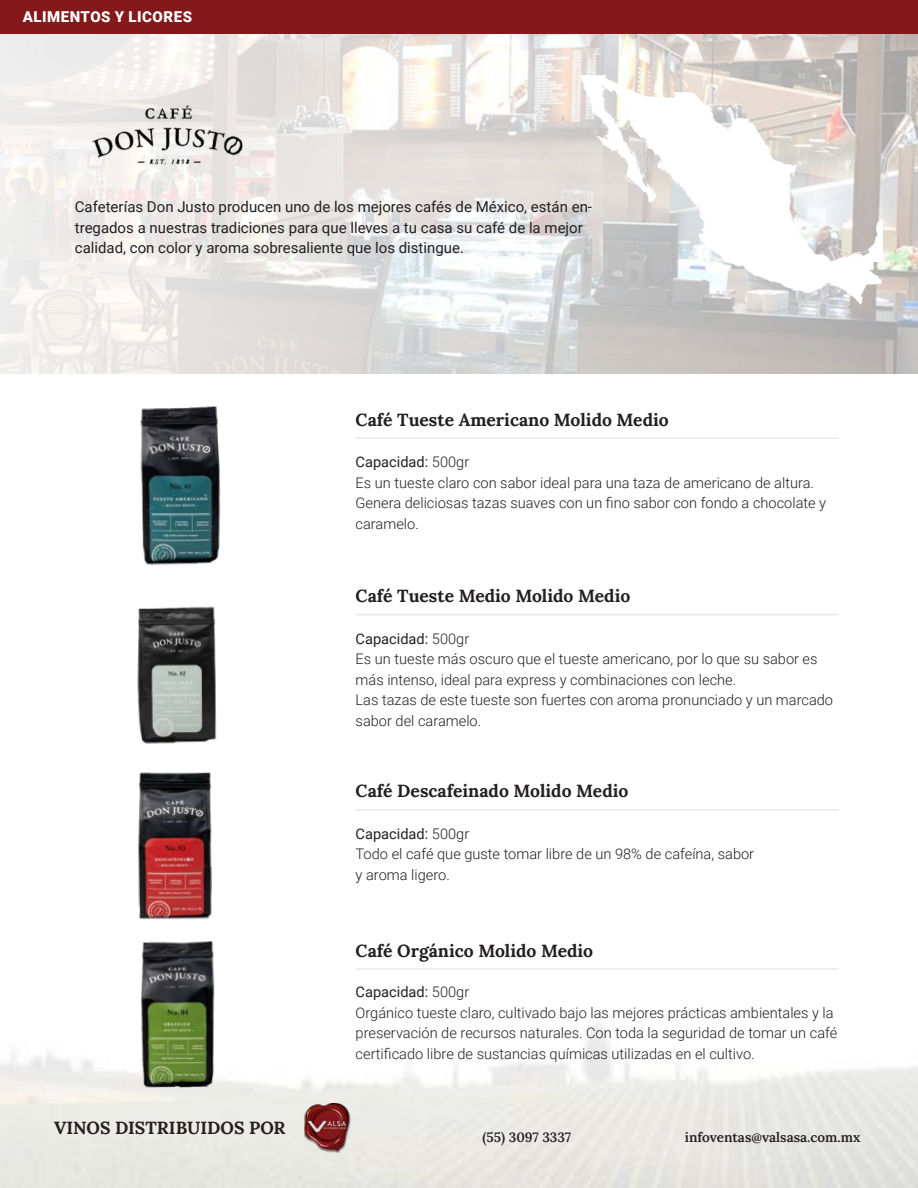
<style>
.page{position:relative;width:918px;height:1188px;background:#fff}
.page>*{position:absolute;margin:0;border:0;box-sizing:border-box;transform-origin:0 0}
.t1{font:17.55px "Lora";color:#231f20}
.t2{font:15px/20.4px "Roboto";color:#231f20}
.t3{font:900 15px "Roboto";letter-spacing:.035em;color:#fff}
.t4{font:300 14.55px/20.4px "Roboto";color:#231f20}
.t5{font:13.5px "Lora";color:#231f20}
.s1{font-weight:400}
</style>
<div class="page">
<img style="left:0;top:1024px;width:918px;height:164px">
<img style="left:140px;top:406px;width:81px;height:159px">
<img style="left:137px;top:606px;width:80px;height:138px">
<img style="left:138px;top:772px;width:74px;height:148px">
<img style="left:103px;top:941px;width:144px;height:152px">
<hr style="left:356px;top:437px;width:483px;height:2px;background:#e8ebe8">
<hr style="left:356px;top:614px;width:483px;height:1px;background:#e8ebe8">
<hr style="left:356px;top:809px;width:483px;height:2px;background:#e8ebe8">
<hr style="left:356px;top:968px;width:483px;height:2px;background:#e8ebe8">
<svg style="left:0;top:33px;width:918px;height:340px"></svg>
<img style="left:87px;top:100px;width:159px;height:69px">
<div style="left:0;top:0;width:918px;height:33px;background:#85181a"></div>
<img style="left:557px;top:67px;width:325px;height:247px">
<img style="left:305px;top:1104px;width:46px;height:48px">
<p class="t3" style="left:23px;top:6px;width:171px">ALIMENTOS Y LICORES</p>
<p class="t2" style="left:75px;top:196px;width:519px">Cafeterías Don Justo producen uno de los mejores cafés de México, están en&shy;tregados a nuestras tradiciones para que lleves a tu casa su café de la mejor calidad, con color y aroma sobresaliente que los distingue.</p>
<p class="t1" style="left:356px;top:406px;width:315px">Café Tueste Americano Molido Medio</p>
<p class="t4" style="left:356px;top:451px;width:472px"><span class="s1">Capacidad:</span> 500gr<br>Es un tueste claro con sabor ideal para una taza de americano de altura.<br>Genera deliciosas tazas suaves con un fino sabor con fondo a chocolate y caramelo.</p>
<p class="t1" style="left:356px;top:582px;width:276px">Café Tueste Medio Molido Medio</p>
<p class="t4" style="left:356px;top:628px;width:479px"><span class="s1">Capacidad:</span> 500gr<br>Es un tueste más oscuro que el tueste americano, por lo que su sabor es más intenso, ideal para express y combinaciones con leche.<br>Las tazas de este tueste son fuertes con aroma pronunciado y un marcado sabor del caramelo.</p>
<p class="t1" style="left:356px;top:778px;width:274px">Café Descafeinado Molido Medio</p>
<p class="t4" style="left:356px;top:823px;width:400px"><span class="s1">Capacidad:</span> 500gr<br>Todo el café que guste tomar libre de un 98% de cafeína, sabor y aroma ligero.</p>
<p class="t1" style="left:356px;top:937px;width:239px">Café Orgánico Molido Medio</p>
<p class="t1" style="left:54px;top:1115px;width:233px">VINOS DISTRIBUIDOS POR</p>
<p class="t4" style="left:356px;top:981px;width:483px"><span class="s1">Capacidad:</span> 500gr<br>Orgánico tueste claro, cultivado bajo las mejores prácticas ambientales y la preservación de recursos naturales. Con toda la seguridad de tomar un café certificado libre de sustancias químicas utilizadas en el cultivo.</p>
<p class="t5" style="left:483px;top:1127px;width:90px">(55) 3097 3337</p>
<p class="t5" style="left:685px;top:1127px;width:177px">infoventas@valsasa.com.mx</p>
</div>
